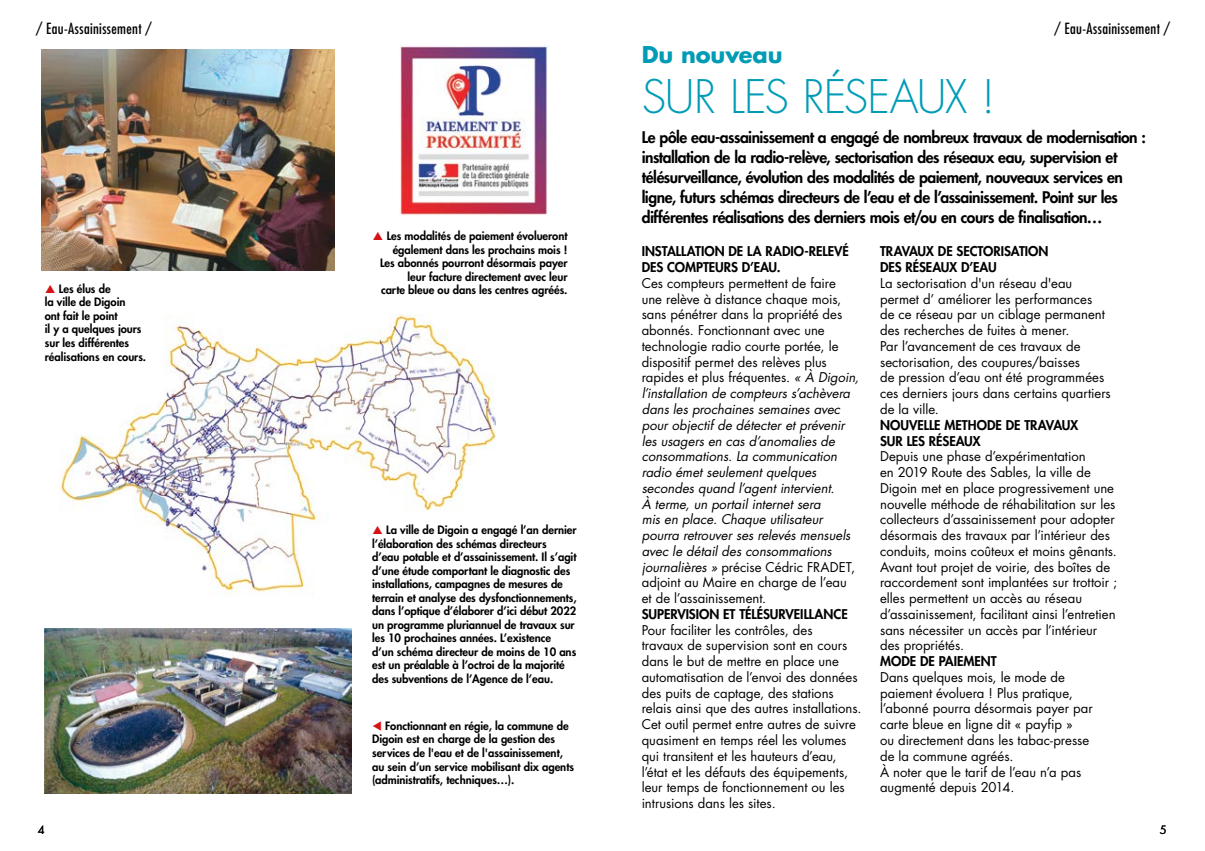
<style>
.page{position:relative;width:1205px;height:851px;background:#fff}
.page>*{position:absolute;margin:0;border:0;box-sizing:border-box;transform-origin:0 0}
.t1{font:300 45px "Futura Std";letter-spacing:-.025em;color:#009cb6}
.t2{font:700 22.5px "Futura Std";letter-spacing:-.005em;color:#009cb6}
.t3{font:800 15.62px/20px "Futura Std";letter-spacing:-.025em;color:#000}
.t4{font:condensed 15px "Futura Std";letter-spacing:.025em;color:#000}
.t5{font:13.12px/15.8px "Futura Std";color:#000}
.t6{font:italic 13.12px/15.8px "Futura Std";color:#000}
.t7{font:800 13.12px/15.8px "Futura Std";color:#000}
.t8{font:800 11.25px/13.5px "Futura Std";letter-spacing:-.005em;color:#000}
.t9{font:11.25px "Futura Std";color:#000}
.s1{color:#d51317}
.s2{font-style:normal}
</style>
<div class="page">
<img style="left:59px;top:314px;width:436px;height:281px">
<img style="left:45px;top:628px;width:307px;height:165px">
<img style="left:41px;top:50px;width:293px;height:221px">
<img style="left:399px;top:46px;width:149px;height:170px">
<svg style="left:373px;top:525px;width:9px;height:9px"></svg>
<p class="t4" style="left:36px;top:19px;width:117px">/ Eau-Assainissement /</p>
<p class="t8" style="left:45px;top:282px;width:103px;text-indent:14px">Les élus de<br>la ville de Digoin<br>ont fait le point<br>il y a quelques jours sur les différentes réalisations en cours.</p>
<p class="t8" style="left:380px;top:229px;width:189px;text-align:right">Les modalités de paiement évolueront également dans les prochains mois !<br>Les abonnés pourront désormais payer leur facture directement avec leur<br>carte bleue ou dans les centres agréés.</p>
<p class="t8" style="left:372px;top:523px;width:206px;text-indent:14px">La ville de Digoin a engagé l’an dernier l’élaboration des schémas directeurs d’eau potable et d’assainissement. Il s’agit d’une étude comportant le diagnostic des installations, campagnes de mesures de terrain et analyse des dysfonctionnements, dans l’optique d’élaborer d’ici début 2022 un programme pluriannuel de travaux sur les 10 prochaines années. L’existence<br>d’un schéma directeur de moins de 10 ans est un préalable à l’octroi de la majorité des subventions de l’Agence de l’eau.</p>
<p class="t8" style="left:372px;top:719px;width:203px"><span class="s1">▼</span> Fonctionnant en régie, la commune de Digoin est en charge de la gestion des services de l'eau et de l'assainissement, au sein d’un service mobilisant dix agents (administratifs, techniques…).</p>
<h2 class="t2" style="left:642px;top:39px;width:142px">Du nouveau</h2>
<h1 class="t1" style="left:642px;top:69px;width:355px">SUR LES RÉSEAUX !</h1>
<p class="t4" style="left:1054px;top:19px;width:117px">/ Eau-Assainissement /</p>
<p class="t3" style="left:642px;top:127px;width:506px">Le pôle eau-assainissement a engagé de nombreux travaux de modernisation : installation de la radio-relève, sectorisation des réseaux eau, supervision et télésurveillance, évolution des modalités de paiement, nouveaux services en ligne, futurs schémas directeurs de l’eau et de l’assainissement. Point sur les différentes réalisations des derniers mois et/ou en cours de finalisation…</p>
<p class="t7" style="left:642px;top:243px;width:209px">INSTALLATION DE LA RADIO-RELEVÉ<br>DES COMPTEURS D’EAU.</p>
<p class="t6" style="left:642px;top:275px;width:219px"><span class="s2">Ces compteurs permettent de faire une relève à distance chaque mois, sans pénétrer dans la propriété des abonnés. Fonctionnant avec une technologie radio courte portée, le dispositif permet des relèves plus rapides et plus fréquentes.</span> « À Digoin, l’installation de compteurs s’achèvera dans les prochaines semaines avec pour objectif de détecter et prévenir les usagers en cas d’anomalies de consommations. La communication radio émet seulement quelques secondes quand l’agent intervient.<br>À terme, un portail internet sera<br>mis en place. Chaque utilisateur pourra retrouver ses relevés mensuels avec le détail des consommations journalières » <span class="s2">précise Cédric FRADET, adjoint au Maire en charge de l’eau et de l’assainissement.</span></p>
<p class="t7" style="left:642px;top:606px;width:207px">SUPERVISION ET TÉLÉSURVEILLANCE</p>
<p class="t5" style="left:642px;top:622px;width:221px">Pour faciliter les contrôles, des<br>travaux de supervision sont en cours dans le but de mettre en place une automatisation de l’envoi des données des puits de captage, des stations relais ainsi que des autres installations.<br>Cet outil permet entre autres de suivre quasiment en temps réel les volumes qui transitent et les hauteurs d’eau, l’état et les défauts des équipements, leur temps de fonctionnement ou les intrusions dans les sites.</p>
<p class="t7" style="left:880px;top:243px;width:170px">TRAVAUX DE SECTORISATION<br>DES RÉSEAUX D’EAU</p>
<p class="t5" style="left:880px;top:275px;width:232px">La sectorisation d'un réseau d'eau permet d’ améliorer les performances<br>de ce réseau par un ciblage permanent des recherches de fuites à mener.<br>Par l’avancement de ces travaux de sectorisation, des coupures/baisses<br>de pression d’eau ont été programmées ces derniers jours dans certains quartiers de la ville.</p>
<p class="t7" style="left:880px;top:417px;width:200px">NOUVELLE METHODE DE TRAVAUX<br>SUR LES RÉSEAUX</p>
<p class="t5" style="left:880px;top:448px;width:239px">Depuis une phase d’expérimentation<br>en 2019 Route des Sables, la ville de Digoin met en place progressivement une nouvelle méthode de réhabilitation sur les collecteurs d’assainissement pour adopter désormais des travaux par l’intérieur des conduits, moins coûteux et moins gênants.<br>Avant tout projet de voirie, des boîtes de raccordement sont implantées sur trottoir ; elles permettent un accès au réseau d’assainissement, facilitant ainsi l’entretien sans nécessiter un accès par l’intérieur des propriétés.</p>
<p class="t7" style="left:880px;top:653px;width:118px">MODE DE PAIEMENT</p>
<p class="t5" style="left:880px;top:669px;width:214px">Dans quelques mois, le mode de paiement évoluera ! Plus pratique, l’abonné pourra désormais payer par carte bleue en ligne dit « payfip »<br>ou directement dans les tabac-presse de la commune agréés.<br>À noter que le tarif de l’eau n’a pas augmenté depuis 2014.</p>
<p class="t9" style="left:38px;top:822px;width:8px">4</p>
<p class="t9" style="left:1160px;top:822px;width:8px">5</p>
</div>
